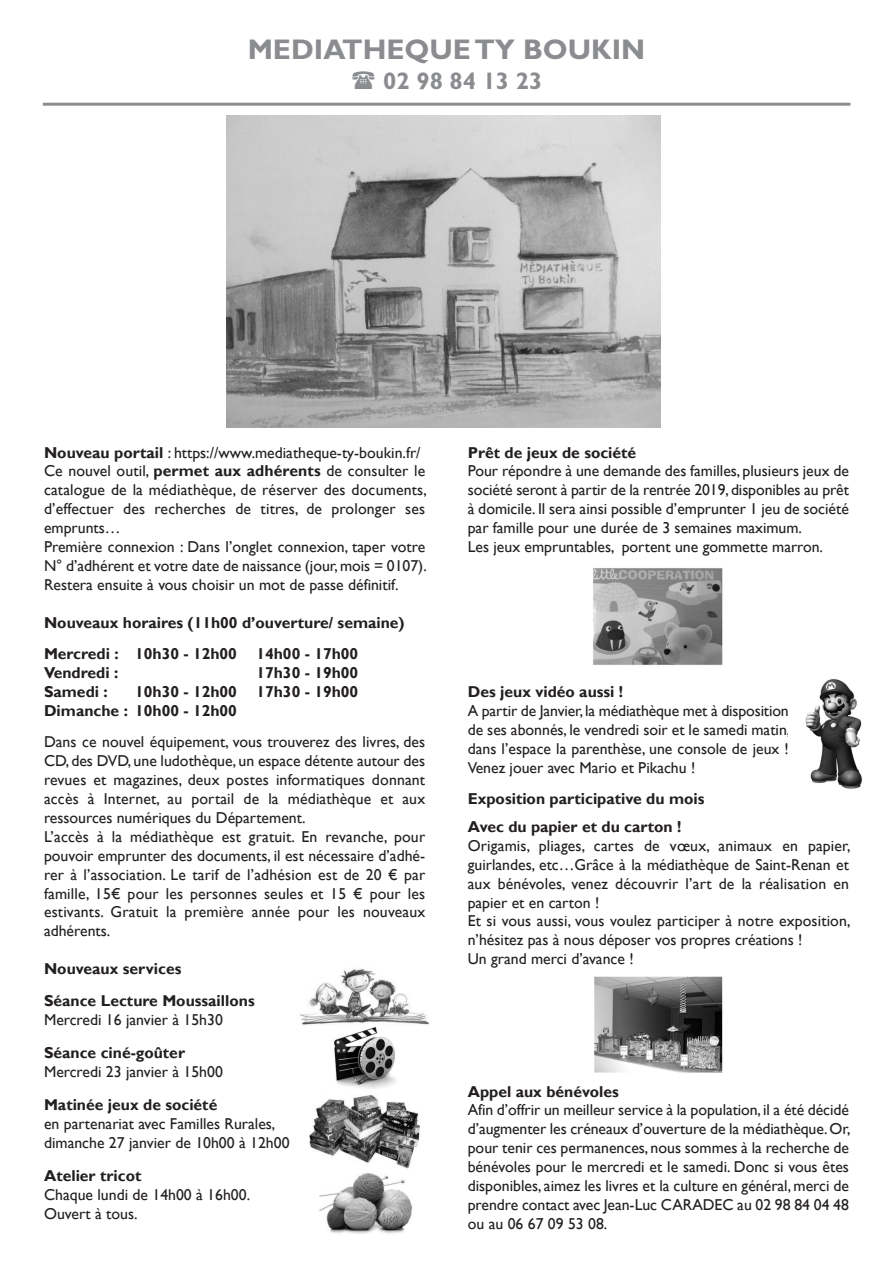
<style>
.page{position:relative;width:893px;height:1263px;background:#fff}
.page>*{position:absolute;margin:0;border:0;box-sizing:border-box;transform-origin:0 0}
.t1{font:700 28.5px "Gill Sans";color:#8a8c8f}
.t2{font:700 24px "Gill Sans";color:#8a8c8f}
.t3{font:15.75px/18.9px "Gill Sans";color:#231f20}
.t4{font:700 15.75px/31.5px "Gill Sans";color:#231f20}
.s1{font-weight:700}
</style>
<div class="page">
<hr style="left:43px;top:103px;width:807px;height:3px;background:#8a8c8f">
<img style="left:226px;top:115px;width:434px;height:313px">
<img style="left:300px;top:969px;width:129px;height:56px">
<img style="left:334px;top:1027px;width:62px;height:62px">
<img style="left:309px;top:1095px;width:111px;height:74px">
<img style="left:319px;top:1173px;width:93px;height:61px">
<img style="left:593px;top:568px;width:130px;height:97px">
<img style="left:594px;top:976px;width:129px;height:97px">
<img style="left:805px;top:679px;width:58px;height:110px">
<h1 class="t1" style="left:248px;top:39px;width:399px">MEDIATHEQUETY BOUKIN</h1>
<h2 class="t2" style="left:383px;top:71px;width:161px">02 98 84 13 23</h2>
<p class="t3" style="left:44px;top:443px;width:384px"><span class="s1">Nouveau portail</span> : https://www.mediatheque-ty-boukin.fr/ Ce nouvel outil, <span class="s1">permet aux adhérents</span> de consulter le catalogue de la médiathèque, de réserver des documents, d’effectuer des recherches de titres, de prolonger ses emprunts…<br>Première connexion : Dans l’onglet connexion, taper votre N° d’adhérent et votre date de naissance (jour,mois = 0107).<br>Restera ensuite à vous choisir un mot de passe définitif.</p>
<p class="t4" style="left:44px;top:606px;width:362px">Nouveaux horaires (11h00 d’ouverture/ semaine)<br>Mercredi : 10h30 - 12h00 14h00 - 17h00</p>
<p class="t4" style="left:44px;top:657px;width:76px">Vendredi :</p>
<p class="t4" style="left:256px;top:657px;width:103px">17h30 - 19h00</p>
<p class="t4" style="left:44px;top:676px;width:65px">Samedi :</p>
<p class="t4" style="left:44px;top:682px;width:316px;line-height:18.9px;text-indent:91px">10h30 - 12h00 17h30 - 19h00<br>Dimanche : 10h00 - 12h00</p>
<p class="t3" style="left:44px;top:732px;width:383px">Dans ce nouvel équipement, vous trouverez des livres, des CD, des DVD, une ludothèque, un espace détente autour des revues et magazines, deux postes informatiques donnant accès à Internet, au portail de la médiathèque et aux ressources numériques du Département.<br>L’accès à la médiathèque est gratuit. En revanche, pour pouvoir emprunter des documents, il est nécessaire d’adhé&shy;rer à l’association. Le tarif de l’adhésion est de 20 € par famille, 15€ pour les personnes seules et 15 € pour les estivants. Gratuit la première année pour les nouveaux adhérents.</p>
<p class="t4" style="left:44px;top:953px;width:212px">Nouveaux services<br>Séance Lecture Moussaillons</p>
<p class="t3" style="left:44px;top:1010px;width:180px">Mercredi 16 janvier à 15h30</p>
<p class="t4" style="left:44px;top:1036px;width:143px">Séance ciné-goûter</p>
<p class="t3" style="left:44px;top:1062px;width:180px">Mercredi 23 janvier à 15h00</p>
<p class="t4" style="left:44px;top:1089px;width:175px">Matinée jeux de société</p>
<p class="t3" style="left:44px;top:1114px;width:247px">en partenariat avec Familles Rurales, dimanche 27 janvier de 10h00 à 12h00</p>
<p class="t4" style="left:44px;top:1160px;width:99px">Atelier tricot</p>
<p class="t3" style="left:44px;top:1185px;width:208px">Chaque lundi de 14h00 à 16h00.<br>Ouvert à tous.</p>
<p class="t4" style="left:468px;top:436px;width:170px">Prêt de jeux de société</p>
<p class="t3" style="left:468px;top:461px;width:383px">Pour répondre à une demande des familles, plusieurs jeux de société seront à partir de la rentrée 2019, disponibles au prêt à domicile. Il sera ainsi possible d’emprunter 1 jeu de société par famille pour une durée de 3 semaines maximum.<br>Les jeux empruntables, portent une gommette marron.</p>
<p class="t4" style="left:468px;top:676px;width:157px">Des jeux vidéo aussi !</p>
<p class="t3" style="left:468px;top:701px;width:324px;text-align:justify">A partir de Janvier, la médiathèque met à disposition de ses abonnés, le vendredi soir et le samedi matin, dans l’espace la parenthèse, une console de jeux !<br>Venez jouer avec Mario et Pikachu !</p>
<p class="t4" style="left:468px;top:784px;width:238px;line-height:27.9px">Exposition participative du mois<br>Avec du papier et du carton !</p>
<p class="t3" style="left:468px;top:836px;width:384px">Origamis, pliages, cartes de vœux, animaux en papier, guirlandes, etc…Grâce à la médiathèque de Saint-Renan et aux bénévoles, venez découvrir l’art de la réalisation en papier et en carton !<br>Et si vous aussi, vous voulez participer à notre exposition, n’hésitez pas à nous déposer vos propres créations !<br>Un grand merci d’avance !</p>
<p class="t4" style="left:468px;top:1075px;width:153px">Appel aux bénévoles</p>
<p class="t3" style="left:468px;top:1100px;width:384px;text-align:justify">Afin d’offrir un meilleur service à la population, il a été décidé d’augmenter les créneaux d’ouverture de la médiathèque.Or, pour tenir ces permanences, nous sommes à la recherche de bénévoles pour le mercredi et le samedi. Donc si vous êtes disponibles, aimez les livres et la culture en général,merci de prendre contact avec Jean-Luc CARADEC au 02 98 84 04 48 ou au 06 67 09 53 08.</p>
</div>
